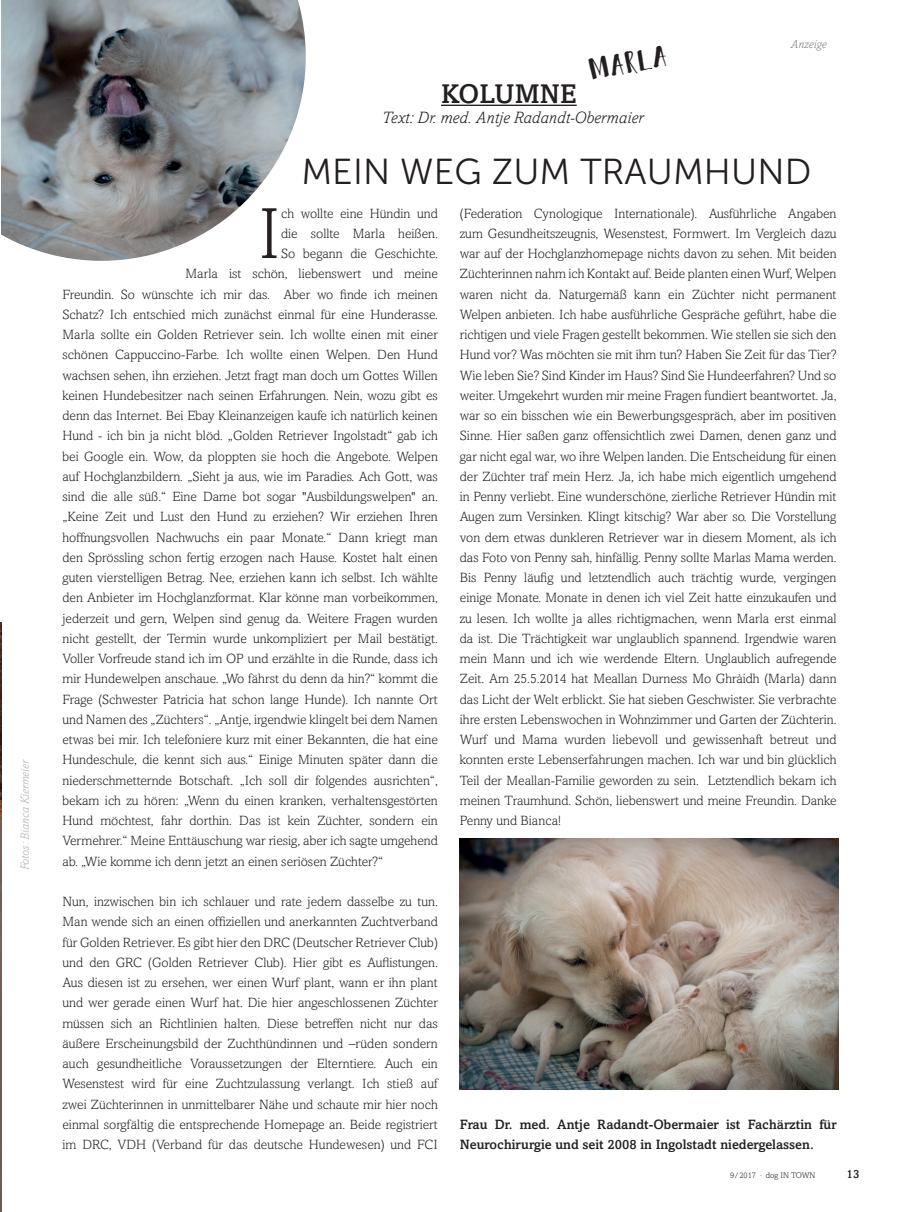
<style>
.page{position:relative;width:915px;height:1212px;background:#fff}
.page>*{position:absolute;margin:0;border:0;box-sizing:border-box;transform-origin:0 0}
.t1{font:300 72.75px "Amasis MT Std";color:#231f20}
.t2{font:36px "Museo Sans 300";letter-spacing:.005em;color:#231f20}
.t3{font:28.65px "Bambusa Pro Basic";color:#231f20}
.t4{font:500 27px "Amasis MT Std";letter-spacing:.005em;color:#231f20}
.t5{font:italic 300 16.8px "Amasis MT Std";letter-spacing:.005em;color:#231f20}
.t6{font:300 13.5px/20.2px "Amasis MT Std";color:#231f20;text-align:justify}
.t7{font:500 13.5px/20.2px "Amasis MT Std";color:#231f20}
.t8{font:italic 300 12px "Amasis MT Std";letter-spacing:.005em;color:#b2b3b7}
.t9{font:italic 300 12px "Amasis MT Std";letter-spacing:.005em;color:#808285}
.t10{font:500 12px "Amasis MT Std";color:#231f20}
.t11{font:300 8.25px "Amasis MT Std";color:#231f20}
</style>
<div class="page">
<img style="left:1px;top:0;width:304px;height:261px">
<hr style="left:441px;top:105px;width:135px;height:1px;background:#231f20">
<img style="left:459px;top:838px;width:379px;height:251px">
<img style="left:0;top:622px;width:1px;height:199px">
<svg style="left:0;top:821px;width:1px;height:391px"></svg>
<p class="t8" style="left:18px;top:870px;width:112px;rotate:-90deg">Fotos: Bianca Kiermeier</p>
<h3 class="t3" style="left:585px;top:53px;width:79px;rotate:-10deg">MARLA</h3>
<h3 class="t4" style="left:441px;top:77px;width:137px">KOLUMNE</h3>
<p class="t5" style="left:382px;top:108px;width:262px">Text: Dr. med. Antje Radandt-Obermaier</p>
<p class="t9" style="left:790px;top:38px;width:37px">Anzeige</p>
<h2 class="t2" style="left:301px;top:152px;width:511px">MEIN WEG ZUM TRAUMHUND</h2>
<h1 class="t1" style="left:257px;top:192px;width:25px">I</h1>
<p class="t6" style="left:281px;top:203px;width:158px">ch wollte eine Hündin und</p>
<p class="t6" style="left:281px;top:223px;width:158px">die sollte Marla heißen.</p>
<p class="t6" style="left:281px;top:243px;width:158px">So begann die Geschichte.</p>
<p class="t6" style="left:185px;top:264px;width:253px">Marla ist schön, liebenswert und meine</p>
<p class="t6" style="left:62px;top:284px;width:377px">Freundin. So wünschte ich mir das. Aber wo finde ich meinen</p>
<p class="t6" style="left:62px;top:304px;width:377px">Schatz? Ich entschied mich zunächst einmal für eine Hunderasse.</p>
<p class="t6" style="left:62px;top:324px;width:377px">Marla sollte ein Golden Retriever sein. Ich wollte einen mit einer</p>
<p class="t6" style="left:62px;top:345px;width:376px">schönen Cappuccino-Farbe. Ich wollte einen Welpen. Den Hund</p>
<p class="t6" style="left:62px;top:365px;width:377px">wachsen sehen, ihn erziehen. Jetzt fragt man doch um Gottes Willen</p>
<p class="t6" style="left:62px;top:385px;width:377px">keinen Hundebesitzer nach seinen Erfahrungen. Nein, wozu gibt es</p>
<p class="t6" style="left:62px;top:405px;width:377px">denn das Internet. Bei Ebay Kleinanzeigen kaufe ich natürlich keinen</p>
<p class="t6" style="left:62px;top:426px;width:376px">Hund - ich bin ja nicht blöd. „Golden Retriever Ingolstadt“ gab ich</p>
<p class="t6" style="left:62px;top:446px;width:377px">bei Google ein. Wow, da ploppten sie hoch die Angebote. Welpen</p>
<p class="t6" style="left:62px;top:466px;width:376px">auf Hochglanzbildern. „Sieht ja aus, wie im Paradies. Ach Gott, was</p>
<p class="t6" style="left:62px;top:486px;width:377px">sind die alle süß.“ Eine Dame bot sogar "Ausbildungswelpen" an.</p>
<p class="t6" style="left:62px;top:507px;width:377px">„Keine Zeit und Lust den Hund zu erziehen? Wir erziehen Ihren</p>
<p class="t6" style="left:62px;top:527px;width:376px">hoffnungsvollen Nachwuchs ein paar Monate.“ Dann kriegt man</p>
<p class="t6" style="left:62px;top:547px;width:376px">den Sprössling schon fertig erzogen nach Hause. Kostet halt einen</p>
<p class="t6" style="left:62px;top:567px;width:377px">guten vierstelligen Betrag. Nee, erziehen kann ich selbst. Ich wählte</p>
<p class="t6" style="left:62px;top:588px;width:377px">den Anbieter im Hochglanzformat. Klar könne man vorbeikommen,</p>
<p class="t6" style="left:62px;top:608px;width:377px">jederzeit und gern, Welpen sind genug da. Weitere Fragen wurden</p>
<p class="t6" style="left:62px;top:628px;width:376px">nicht gestellt, der Termin wurde unkompliziert per Mail bestätigt.</p>
<p class="t6" style="left:62px;top:648px;width:377px">Voller Vorfreude stand ich im OP und erzählte in die Runde, dass ich</p>
<p class="t6" style="left:62px;top:669px;width:377px">mir Hundewelpen anschaue. „Wo fährst du denn da hin?“ kommt die</p>
<p class="t6" style="left:62px;top:689px;width:377px">Frage (Schwester Patricia hat schon lange Hunde). Ich nannte Ort</p>
<p class="t6" style="left:62px;top:709px;width:377px">und Namen des „Züchters“. „Antje, irgendwie klingelt bei dem Namen</p>
<p class="t6" style="left:62px;top:729px;width:377px">etwas bei mir. Ich telefoniere kurz mit einer Bekannten, die hat eine</p>
<p class="t6" style="left:62px;top:750px;width:377px">Hundeschule, die kennt sich aus.“ Einige Minuten später dann die</p>
<p class="t6" style="left:62px;top:770px;width:377px">niederschmetternde Botschaft. „Ich soll dir folgendes ausrichten“,</p>
<p class="t6" style="left:62px;top:790px;width:377px">bekam ich zu hören: „Wenn du einen kranken, verhaltensgestörten</p>
<p class="t6" style="left:62px;top:810px;width:376px">Hund möchtest, fahr dorthin. Das ist kein Züchter, sondern ein</p>
<p class="t6" style="left:62px;top:831px;width:376px">Vermehrer.“ Meine Enttäuschung war riesig, aber ich sagte umgehend</p>
<p class="t6" style="left:62px;top:851px;width:322px">ab. „Wie komme ich denn jetzt an einen seriösen Züchter?“</p>
<p class="t6" style="left:62px;top:891px;width:377px">Nun, inzwischen bin ich schlauer und rate jedem dasselbe zu tun.<br>Man wende sich an einen offiziellen und anerkannten Zuchtverband für Golden Retriever. Es gibt hier den DRC (Deutscher Retriever Club) und den GRC (Golden Retriever Club). Hier gibt es Auflistungen.<br>Aus diesen ist zu ersehen, wer einen Wurf plant, wann er ihn plant und wer gerade einen Wurf hat. Die hier angeschlossenen Züchter müssen sich an Richtlinien halten. Diese betreffen nicht nur das äußere Erscheinungsbild der Zuchthündinnen und –rüden sondern auch gesundheitliche Voraussetzungen der Elterntiere. Auch ein Wesenstest wird für eine Zuchtzulassung verlangt. Ich stieß auf zwei Züchterinnen in unmittelbarer Nähe und schaute mir hier noch einmal sorgfältig die entsprechende Homepage an. Beide registriert im DRC, VDH (Verband für das deutsche Hundewesen) und FCI</p>
<p class="t6" style="left:459px;top:203px;width:378px">(Federation Cynologique Internationale). Ausführliche Angaben zum Gesundheitszeugnis, Wesenstest, Formwert. Im Vergleich dazu war auf der Hochglanzhomepage nichts davon zu sehen. Mit beiden Züchterinnen nahm ich Kontakt auf. Beide planten einen Wurf, Welpen waren nicht da. Naturgemäß kann ein Züchter nicht permanent Welpen anbieten. Ich habe ausführliche Gespräche geführt, habe die richtigen und viele Fragen gestellt bekommen. Wie stellen sie sich den Hund vor? Was möchten sie mit ihm tun? Haben Sie Zeit für das Tier?<br>Wie leben Sie? Sind Kinder im Haus? Sind Sie Hundeerfahren? Und so weiter. Umgekehrt wurden mir meine Fragen fundiert beantwortet. Ja, war so ein bisschen wie ein Bewerbungsgespräch, aber im positiven Sinne. Hier saßen ganz offensichtlich zwei Damen, denen ganz und gar nicht egal war, wo ihre Welpen landen. Die Entscheidung für einen der Züchter traf mein Herz. Ja, ich habe mich eigentlich umgehend in Penny verliebt. Eine wunderschöne, zierliche Retriever Hündin mit Augen zum Versinken. Klingt kitschig? War aber so. Die Vorstellung von dem etwas dunkleren Retriever war in diesem Moment, als ich das Foto von Penny sah, hinfällig. Penny sollte Marlas Mama werden.<br>Bis Penny läufig und letztendlich auch trächtig wurde, vergingen einige Monate. Monate in denen ich viel Zeit hatte einzukaufen und zu lesen. Ich wollte ja alles richtigmachen, wenn Marla erst einmal da ist. Die Trächtigkeit war unglaublich spannend. Irgendwie waren mein Mann und ich wie werdende Eltern. Unglaublich aufregende Zeit. Am 25.5.2014 hat Meallan Durness Mo Ghràidh (Marla) dann das Licht der Welt erblickt. Sie hat sieben Geschwister. Sie verbrachte ihre ersten Lebenswochen in Wohnzimmer und Garten der Züchterin.<br>Wurf und Mama wurden liebevoll und gewissenhaft betreut und konnten erste Lebenserfahrungen machen. Ich war und bin glücklich Teil der Meallan-Familie geworden zu sein. Letztendlich bekam ich meinen Traumhund. Schön, liebenswert und meine Freundin. Danke Penny und Bianca!</p>
<p class="t7" style="left:459px;top:1114px;width:378px">Frau Dr. med. Antje Radandt-Obermaier ist Fachärztin für<br>Neurochirurgie und seit 2008 in Ingolstadt niedergelassen.</p>
<p class="t11" style="left:730px;top:1170px;width:87px">9/2017 ∙ dog IN TOWN</p>
<p class="t10" style="left:846px;top:1167px;width:15px">13</p>
</div>
